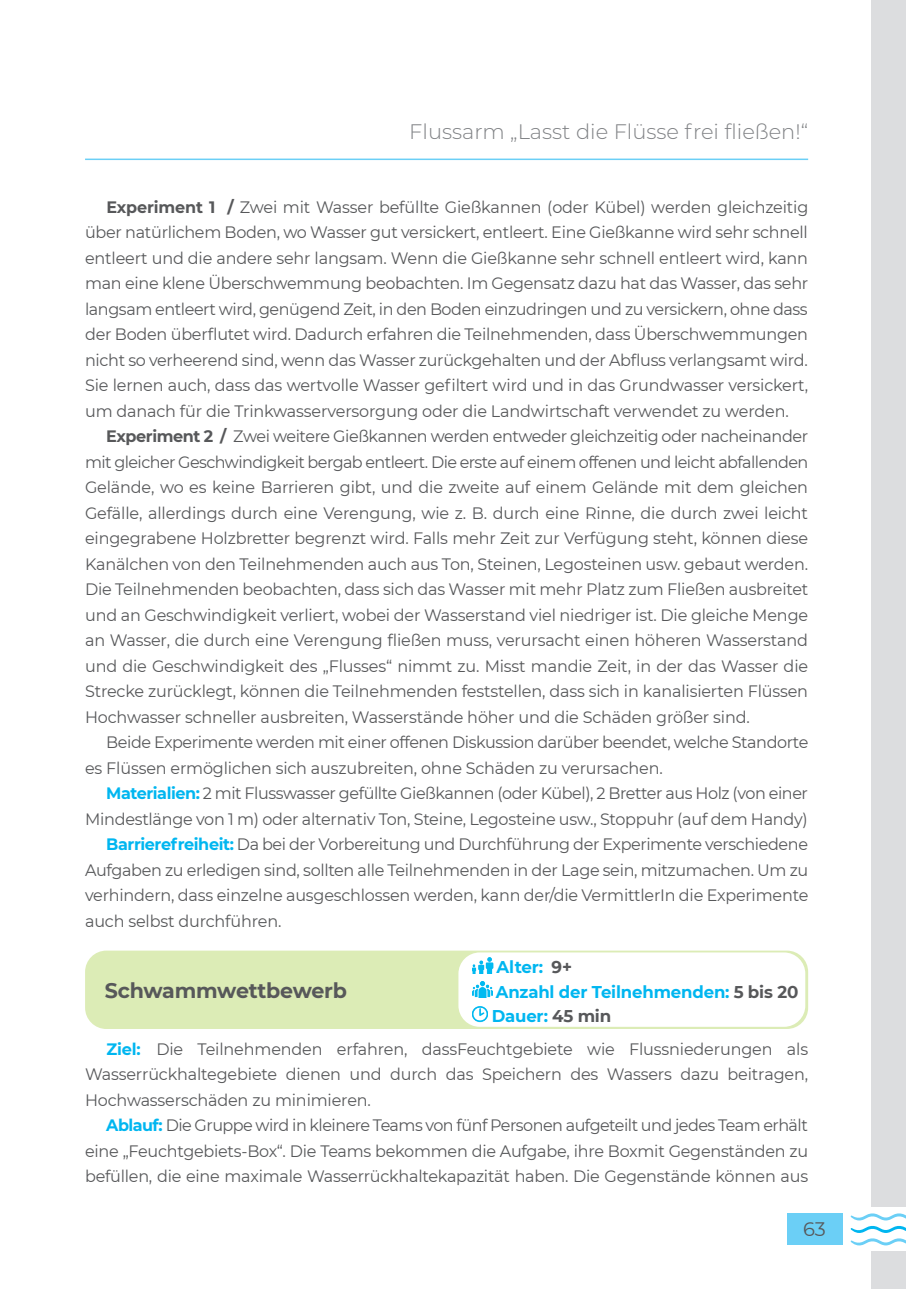
<style>
.page{position:relative;width:906px;height:1289px;background:#fff}
.page>*{position:absolute;margin:0;border:0;box-sizing:border-box;transform-origin:0 0}
.t1{font:300 21px "Montserrat";color:#808285}
.t2{font:700 21px "Montserrat";letter-spacing:-.015em;color:#57585a}
.t3{font:19.5px "Montserrat";color:#57585a}
.t4{font:700 16.95px/24.3px "Montserrat";letter-spacing:-.01em;color:#00b6f0}
.t5{font:16.5px/25.5px "Montserrat";letter-spacing:-.015em;color:#57585a;text-align:justify}
.s1{font-weight:700}
.s2{font-weight:700;color:#00b6f0}
.s3{color:#57585a}
</style>
<div class="page">
<div style="left:787px;top:1213px;width:55px;height:32px;background:#6bcff6"></div>
<svg style="left:850px;top:1213px;width:56px;height:32px"></svg>
<div style="left:872px;top:1251px;width:34px;height:37px;background:#dcdddf"></div>
<div style="left:872px;top:0;width:34px;height:1205px;background:#dcdddf"></div>
<hr style="left:85px;top:158px;width:723px;height:2px;background:#6bcff6">
<div style="left:85px;top:950px;width:723px;height:78px;background:#dcecb6;border-radius:21px"></div>
<div style="left:458px;top:952px;width:347px;height:74px;background:#fff;border-radius:21px"></div>
<img style="left:472px;top:957px;width:21px;height:16px">
<img style="left:472px;top:981px;width:21px;height:16px">
<img style="left:472px;top:1006px;width:16px;height:16px">
<p class="t1" style="left:409px;top:118px;width:400px">Flussarm „Lasst die Flüsse frei fließen!“</p>
<p class="t5" style="left:85px;top:193px;width:725px;text-indent:21px"><span class="s1">Experiment 1 /</span> Zwei mit Wasser befüllte Gießkannen (oder Kübel) werden gleichzeitig über natürlichem Boden, wo Wasser gut versickert, entleert. Eine Gießkanne wird sehr schnell entleert und die andere sehr langsam. Wenn die Gießkanne sehr schnell entleert wird, kann man eine klene Überschwemmung beobachten. Im Gegensatz dazu hat das Wasser, das sehr langsam entleert wird, genügend Zeit, in den Boden einzudringen und zu versickern, ohne dass der Boden überflutet wird. Dadurch erfahren die Teilnehmenden, dass Überschwemmungen nicht so verheerend sind, wenn das Wasser zurückgehalten und der Abfluss verlangsamt wird.<br>Sie lernen auch, dass das wertvolle Wasser gefiltert wird und in das Grundwasser versickert, um danach für die Trinkwasserversorgung oder die Landwirtschaft verwendet zu werden.</p>
<p class="t5" style="left:85px;top:423px;width:725px;text-indent:21px"><span class="s1">Experiment 2 /</span> Zwei weitere Gießkannen werden entweder gleichzeitig oder nacheinander mit gleicher Geschwindigkeit bergab entleert. Die erste auf einem offenen und leicht abfallenden Gelände, wo es keine Barrieren gibt, und die zweite auf einem Gelände mit dem gleichen Gefälle, allerdings durch eine Verengung, wie z. B. durch eine Rinne, die durch zwei leicht eingegrabene Holzbretter begrenzt wird. Falls mehr Zeit zur Verfügung steht, können diese Kanälchen von den Teilnehmenden auch aus Ton, Steinen, Legosteinen usw. gebaut werden.<br>Die Teilnehmenden beobachten, dass sich das Wasser mit mehr Platz zum Fließen ausbreitet und an Geschwindigkeit verliert, wobei der Wasserstand viel niedriger ist. Die gleiche Menge an Wasser, die durch eine Verengung fließen muss, verursacht einen höheren Wasserstand und die Geschwindigkeit des „Flusses“ nimmt zu. Misst mandie Zeit, in der das Wasser die Strecke zurücklegt, können die Teilnehmenden feststellen, dass sich in kanalisierten Flüssen Hochwasser schneller ausbreiten, Wasserstände höher und die Schäden größer sind.</p>
<p class="t5" style="left:85px;top:729px;width:725px;text-indent:21px">Beide Experimente werden mit einer offenen Diskussion darüber beendet, welche Standorte es Flüssen ermöglichen sich auszubreiten, ohne Schäden zu verursachen.</p>
<p class="t5" style="left:106px;top:780px;width:703px"><span class="s2">Materialien:</span> 2 mit Flusswasser gefüllte Gießkannen (oder Kübel), 2 Bretter aus Holz (von einer</p>
<p class="t5" style="left:85px;top:805px;width:724px">Mindestlänge von 1 m) oder alternativ Ton, Steine, Legosteine usw., Stoppuhr (auf dem Handy)</p>
<p class="t5" style="left:106px;top:831px;width:703px"><span class="s2">Barrierefreiheit:</span> Da bei der Vorbereitung und Durchführung der Experimente verschiedene</p>
<p class="t5" style="left:85px;top:856px;width:724px">Aufgaben zu erledigen sind, sollten alle Teilnehmenden in der Lage sein, mitzumachen. Um zu</p>
<p class="t5" style="left:85px;top:882px;width:725px">verhindern, dass einzelne ausgeschlossen werden, kann der/die VermittlerIn die Experimente</p>
<p class="t5" style="left:85px;top:907px;width:198px">auch selbst durchführen.</p>
<p class="t2" style="left:105px;top:975px;width:244px">Schwammwettbewerb</p>
<p class="t4" style="left:492px;top:954px;width:308px">Alter: <span class="s3">9+<br></span>Anzahl der Teilnehmenden: <span class="s3">5 bis 20<br></span>Dauer: <span class="s3">45 min</span></p>
<p class="t5" style="left:85px;top:1035px;width:724px;text-indent:21px"><span class="s2">Ziel:</span> Die Teilnehmenden erfahren, dassFeuchtgebiete wie Flussniederungen als Wasserrückhaltegebiete dienen und durch das Speichern des Wassers dazu beitragen, Hochwasserschäden zu minimieren.</p>
<p class="t5" style="left:85px;top:1111px;width:724px;text-indent:21px"><span class="s2">Ablauf:</span> Die Gruppe wird in kleinere Teams von fünf Personen aufgeteilt und jedes Team erhält eine „Feuchtgebiets-Box“. Die Teams bekommen die Aufgabe, ihre Boxmit Gegenständen zu befüllen, die eine maximale Wasserrückhaltekapazität haben. Die Gegenstände können aus</p>
<p class="t3" style="left:803px;top:1215px;width:24px">63</p>
</div>
